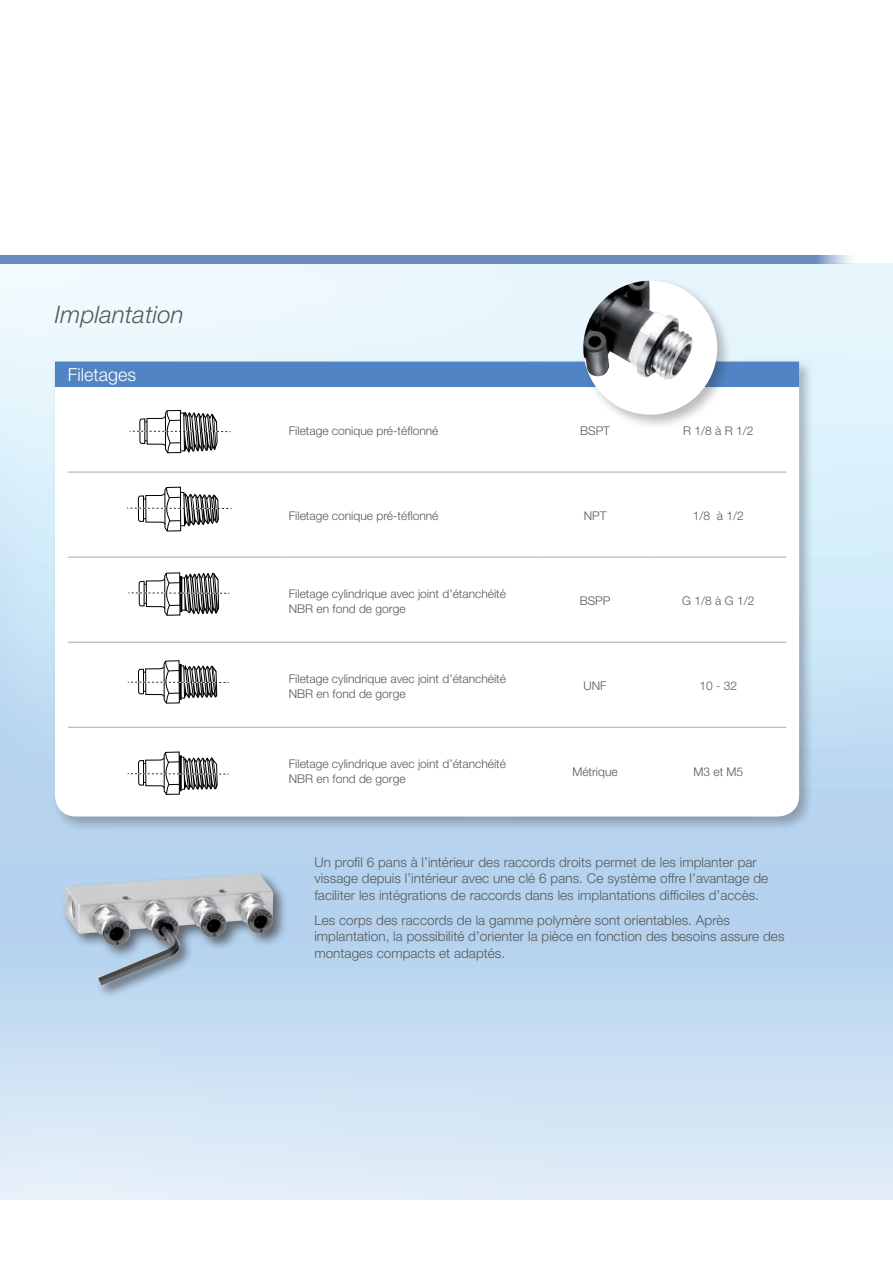
<style>
.page{position:relative;width:893px;height:1263px;background:#fff}
.page>*{position:absolute;margin:0;border:0;box-sizing:border-box;transform-origin:0 0}
.t1{font:italic 300 24px "Helvetica Neue LT Std";letter-spacing:.01em;color:#57585a}
.t2{font:300 18px "Helvetica Neue LT Std";color:#fff}
.t3{font:300 13.5px/16.5px "Helvetica Neue LT Std";letter-spacing:.005em;color:#57585a}
.t4{font:300 12px/15px "Helvetica Neue LT Std";color:#57585a}
</style>
<div class="page">
<img style="left:0;top:264px;width:1px;height:935px">
<div style="left:0;top:857px;width:893px;height:342px;background:linear-gradient(to bottom,#accdec,#e2edf7)"></div>
<div style="left:0;top:255px;width:458px;height:9px;background:#6d8cbe"></div>
<svg style="left:458px;top:255px;width:435px;height:9px;background:#809bc6"></svg>
<div style="left:52px;top:359px;width:762px;height:473px;background:#231f20;opacity:.3"></div>
<svg style="left:55px;top:387px;width:744px;height:429px"></svg>
<div style="left:55px;top:361px;width:744px;height:26px;background:#5084c4"></div>
<hr style="left:68px;top:472px;width:212px;height:1px;background:#a8a9ad">
<hr style="left:540px;top:472px;width:110px;height:1px;background:#a8a9ad">
<hr style="left:650px;top:472px;width:136px;height:1px;background:#a8a9ad">
<hr style="left:68px;top:557px;width:212px;height:1px;background:#a8a9ad">
<hr style="left:280px;top:557px;width:260px;height:1px;background:#a8a9ad">
<hr style="left:540px;top:557px;width:110px;height:1px;background:#a8a9ad">
<hr style="left:650px;top:557px;width:136px;height:1px;background:#a8a9ad">
<hr style="left:68px;top:642px;width:212px;height:1px;background:#a8a9ad">
<hr style="left:280px;top:642px;width:260px;height:1px;background:#a8a9ad">
<hr style="left:540px;top:642px;width:110px;height:1px;background:#a8a9ad">
<hr style="left:650px;top:642px;width:136px;height:1px;background:#a8a9ad">
<hr style="left:68px;top:727px;width:212px;height:1px;background:#a8a9ad">
<hr style="left:280px;top:727px;width:260px;height:1px;background:#a8a9ad">
<hr style="left:540px;top:727px;width:110px;height:1px;background:#a8a9ad">
<hr style="left:650px;top:727px;width:136px;height:1px;background:#a8a9ad">
<hr style="left:280px;top:472px;width:260px;height:1px;background:#a8a9ad">
<div style="left:62px;top:871px;width:226px;height:129px;background:#231f20;opacity:.6"></div>
<img style="left:65px;top:874px;width:209px;height:111px">
<svg style="left:128px;top:652px;width:101px;height:61px"></svg>
<svg style="left:127px;top:480px;width:105px;height:59px"></svg>
<svg style="left:128px;top:562px;width:101px;height:59px"></svg>
<svg style="left:130px;top:406px;width:101px;height:49px"></svg>
<div style="left:580px;top:278px;width:152px;height:151px;background:#231f20;opacity:.3"></div>
<div style="left:583px;top:281px;width:134px;height:134px;background:#fff;border-radius:50%"></div>
<img style="left:583px;top:281px;width:110px;height:101px">
<svg style="left:128px;top:745px;width:101px;height:58px"></svg>
<h1 class="t1" style="left:55px;top:301px;width:130px">Implantation</h1>
<h2 class="t2" style="left:68px;top:363px;width:70px">Filetages</h2>
<p class="t4" style="left:289px;top:423px;width:151px">Filetage conique pré-téflonné</p>
<p class="t4" style="left:580px;top:423px;width:31px">BSPT</p>
<p class="t4" style="left:683px;top:423px;width:72px">R 1/8 à R 1/2</p>
<p class="t4" style="left:289px;top:508px;width:151px">Filetage conique pré-téflonné</p>
<p class="t4" style="left:584px;top:508px;width:24px">NPT</p>
<p class="t4" style="left:693px;top:508px;width:52px">1/8 à 1/2</p>
<p class="t4" style="left:289px;top:586px;width:219px">Filetage cylindrique avec joint d’étanchéité<br>NBR en fond de gorge</p>
<p class="t4" style="left:580px;top:593px;width:32px">BSPP</p>
<p class="t4" style="left:682px;top:593px;width:74px">G 1/8 à G 1/2</p>
<p class="t4" style="left:289px;top:671px;width:219px">Filetage cylindrique avec joint d’étanchéité<br>NBR en fond de gorge</p>
<p class="t4" style="left:583px;top:678px;width:25px">UNF</p>
<p class="t4" style="left:699px;top:678px;width:39px">10 - 32</p>
<p class="t4" style="left:289px;top:756px;width:219px">Filetage cylindrique avec joint d’étanchéité<br>NBR en fond de gorge</p>
<p class="t4" style="left:572px;top:763px;width:47px">Métrique</p>
<p class="t4" style="left:693px;top:763px;width:51px">M3 et M5</p>
<p class="t3" style="left:314px;top:853px;width:455px">Un profil 6 pans à l’intérieur des raccords droits permet de les implanter par vissage depuis l’intérieur avec une clé 6 pans. Ce système offre l’avantage de faciliter les intégrations de raccords dans les implantations difficiles d’accès.</p>
<p class="t3" style="left:314px;top:911px;width:472px">Les corps des raccords de la gamme polymère sont orientables. Après implantation, la possibilité d’orienter la pièce en fonction des besoins assure des montages compacts et adaptés.</p>
</div>
